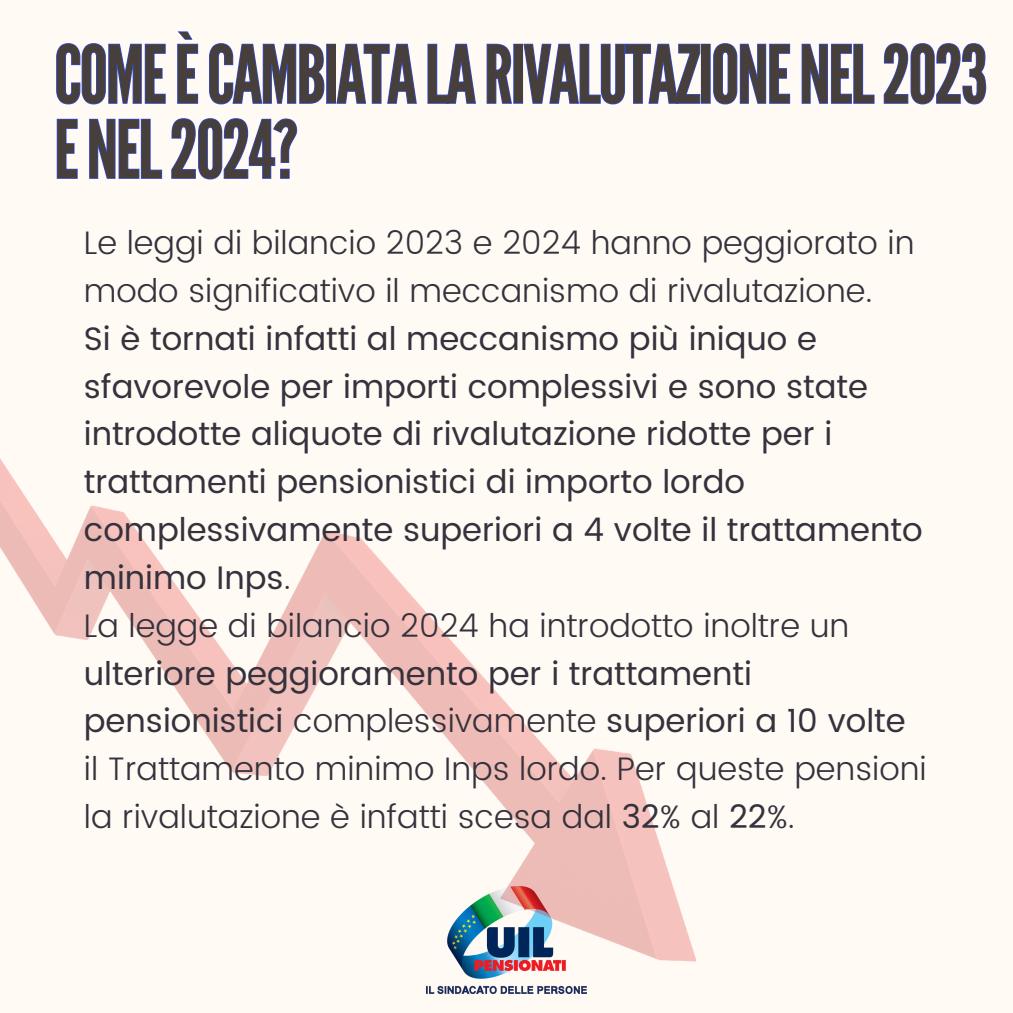
<style>
.page{position:relative;width:1013px;height:1013px;background:#fff}
.page>*{position:absolute;margin:0;border:0;box-sizing:border-box;transform-origin:0 0}
.t1{font:80px/75px "League Gothic";letter-spacing:-.03em;color:#463f3b}
.t2{font:300 32.5px/47.8px "Poppins";color:#35313d}
.t3{font:32.5px/47.8px "Poppins";color:#35313d}
.s1{font-weight:300}
.s2{font-weight:400}
</style>
<div class="page">
<div style="left:0;top:0;width:1012px;height:1012px;background:#fffbf4"></div>
<svg style="left:56px;top:31px;width:930px;height:74px"></svg>
<svg style="left:56px;top:118px;width:242px;height:62px"></svg>
<img style="left:0;top:458px;width:697px;height:536px">
<p class="t1" style="left:54px;top:39px;width:935px">COMEÈCAMBIATALARIVALUTAZIONENEL2023<br>ENEL2024?</p>
<p class="t2" style="left:84px;top:219px;width:832px">Le leggi di bilancio 2023 e 2024 hanno peggiorato in modo significativo il meccanismo di rivalutazione.</p>
<p class="t3" style="left:84px;top:315px;width:840px">Si è tornati infatti al meccanismo più iniquo e sfavorevole per importi complessivi e sono state introdotte aliquote di rivalutazione ridotte per i trattamenti pensionistici di importo lordo complessivamente superiori a 4 volte il trattamento minimo Inps<span class="s1">.</span></p>
<p class="t2" style="left:84px;top:601px;width:844px">La legge di bilancio 2024 ha introdotto inoltre un <span class="s2">ulteriore peggioramento per i trattamenti pensionistici</span> complessivamente <span class="s2">superiori a 10 volte </span>il Trattamento minimo Inps lordo. Per queste pensioni la rivalutazione è infatti scesa dal <span class="s2">32</span>% al <span class="s2">22</span>%.</p>
</div>
